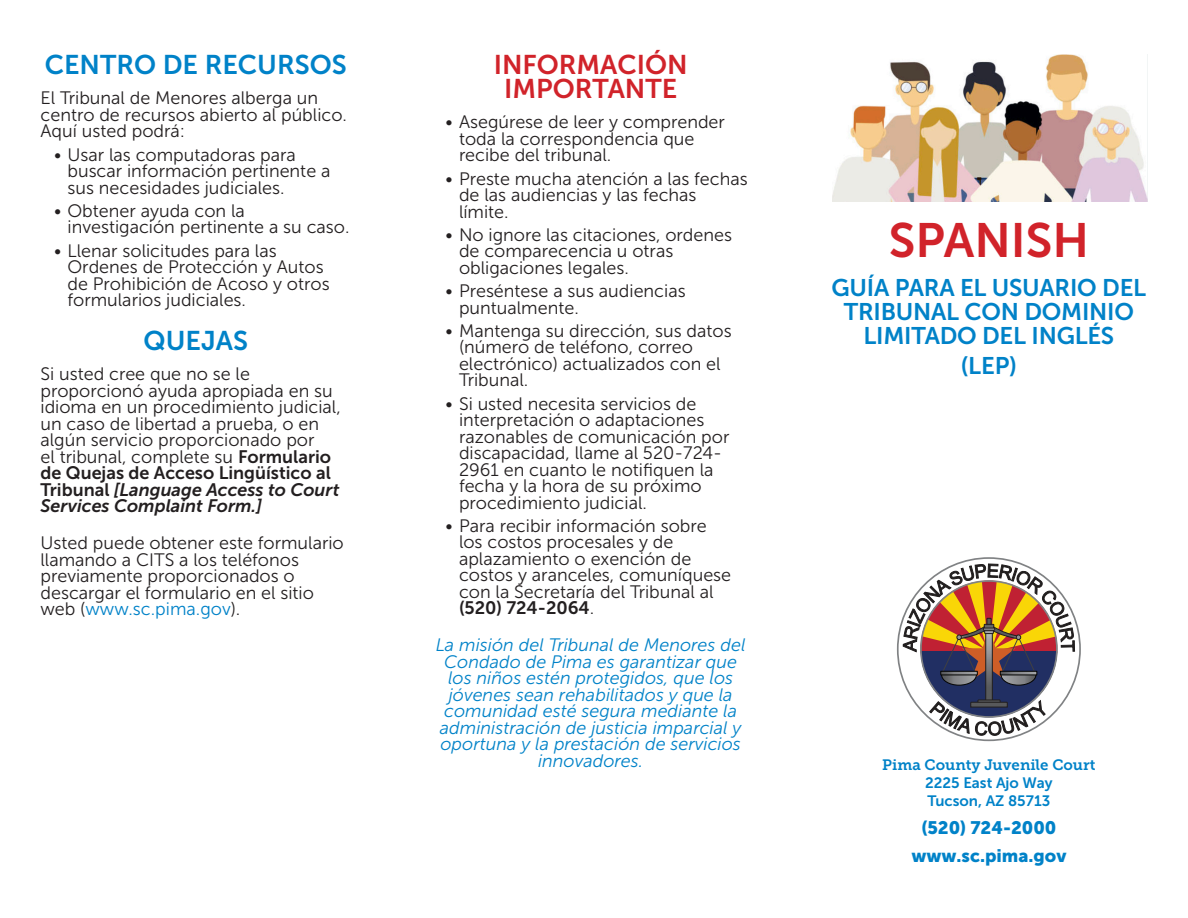
<style>
.page{position:relative;width:1188px;height:918px;background:#fff}
.page>*{position:absolute;margin:0;border:0;box-sizing:border-box;transform-origin:0 0}
.t1{font:48px "Museo Sans 700";color:#d1232a}
.t2{font:27px "Museo Sans 700";color:#0082c8}
.t3{font:27px/24px "Museo Sans 700";color:#d1232a;text-align:center}
.t4{font:24px/24px "Museo Sans 700";letter-spacing:-.01em;color:#0082c8;text-align:center}
.t5{font:18px/16.5px "Museo Sans 300";color:#231f20}
.t6{font:italic 18px/16.5px "Museo Sans 300";color:#0082c8;text-align:center}
.t7{font:italic 18px/16.5px "Museo Sans 700";color:#231f20}
.t8{font:18px/28.3px "Museo Sans 900";color:#0082c8;text-align:center}
.t9{font:18px "Museo Sans 700";color:#231f20}
.t10{font:15px/18px "Museo Sans 700";color:#0082c8}
.t11{font:15px "Museo Slab 700";color:#0082c8}
.s1{font-family:"Museo Sans 700"}
.s2{font-style:normal}
.s3{color:#0082c8}
.s4{font-family:"Museo Sans 300"}
</style>
<div class="page">
<img style="left:832px;top:55px;width:316px;height:147px">
<svg style="left:897px;top:557px;width:184px;height:184px"></svg>
<h2 class="t2" style="left:45px;top:50px;width:303px">CENTRO DE RECURSOS</h2>
<p class="t5" style="left:40px;top:90px;width:308px">El Tribunal de Menores alberga un centro de recursos abierto al público.<br>Aquí usted podrá:</p>
<p class="t5" style="left:68px;top:146px;width:265px;text-indent:-14px">• Usar las computadoras para buscar información pertinente a sus necesidades judiciales.</p>
<p class="t5" style="left:68px;top:202px;width:284px;text-indent:-14px">• Obtener ayuda con la investigación pertinente a su caso.</p>
<p class="t5" style="left:68px;top:242px;width:264px;text-indent:-14px">• Llenar solicitudes para las<br>Ordenes de Protección y Autos de Prohibición de Acoso y otros formularios judiciales.</p>
<h2 class="t2" style="left:144px;top:326px;width:106px">QUEJAS</h2>
<p class="t5" style="left:40px;top:366px;width:302px">Si usted cree que no se le proporcionó ayuda apropiada en su idioma en un procedimiento judicial, un caso de libertad a prueba, o en algún servicio proporcionado por<br>el tribunal, complete su <span class="s1">Formulario</span></p>
<p class="t7" style="left:40px;top:465px;width:300px"><span class="s2">de Quejas de Acceso Lingüístico al<br>Tribunal</span> [Language Access to Court<br>Services Complaint Form.]</p>
<p class="t5" style="left:40px;top:535px;width:305px">Usted puede obtener este formulario llamando a CITS a los teléfonos previamente proporcionados o descargar el formulario en el sitio web (<span class="s3">www.sc.pima.gov</span>).</p>
<h2 class="t3" style="left:494px;top:53px;width:195px">INFORMACIÓN<br>IMPORTANTE</h2>
<p class="t5" style="left:459px;top:114px;width:267px;text-indent:-14px">• Asegúrese de leer y comprender toda la correspondencia que recibe del tribunal.</p>
<p class="t5" style="left:459px;top:170px;width:290px;text-indent:-14px">• Preste mucha atención a las fechas de las audiencias y las fechas límite.</p>
<p class="t5" style="left:459px;top:226px;width:275px;text-indent:-14px">• No ignore las citaciones, ordenes de comparecencia u otras obligaciones legales.</p>
<p class="t5" style="left:459px;top:283px;width:228px;text-indent:-14px">• Preséntese a sus audiencias puntualmente.</p>
<p class="t5" style="left:459px;top:323px;width:274px;text-indent:-14px">• Mantenga su dirección, sus datos (número de teléfono, correo electrónico) actualizados con el<br>Tribunal.</p>
<p class="t5" style="left:459px;top:395px;width:272px;text-indent:-14px">• Si usted necesita servicios de interpretación o adaptaciones razonables de comunicación por discapacidad, llame al 520-724-<br>2961 en cuanto le notifiquen la fecha y la hora de su próximo procedimiento judicial.</p>
<p class="t5" style="left:459px;top:518px;width:274px;text-indent:-14px">• Para recibir información sobre los costos procesales y de aplazamiento o exención de costos y aranceles, comuníquese con la Secretaría del Tribunal al</p>
<p class="t9" style="left:459px;top:598px;width:137px">(520) 724-2064<span class="s4">.</span></p>
<p class="t6" style="left:436px;top:637px;width:311px">La misión del Tribunal de Menores del Condado de Pima es garantizar que los niños estén protegidos, que los jóvenes sean rehabilitados y que la comunidad esté segura mediante la administración de justicia imparcial y oportuna y la prestación de servicios innovadores.</p>
<h1 class="t1" style="left:889px;top:213px;width:202px">SPANISH</h1>
<h3 class="t4" style="left:832px;top:275px;width:316px">GUÍA PARA EL USUARIO DEL<br>TRIBUNAL CON DOMINIO<br>LIMITADO DEL INGLÉS</h3>
<h3 class="t4" style="left:961px;top:354px;width:58px">(LEP)</h3>
<p class="t11" style="left:882px;top:756px;width:215px">Pima County Juvenile Court</p>
<p class="t10" style="left:925px;top:774px;width:129px">2225 East Ajo Way<br>Tucson, AZ 85713</p>
<p class="t8" style="left:911px;top:814px;width:157px">(520) 724-2000 www.sc.pima.gov</p>
</div>
